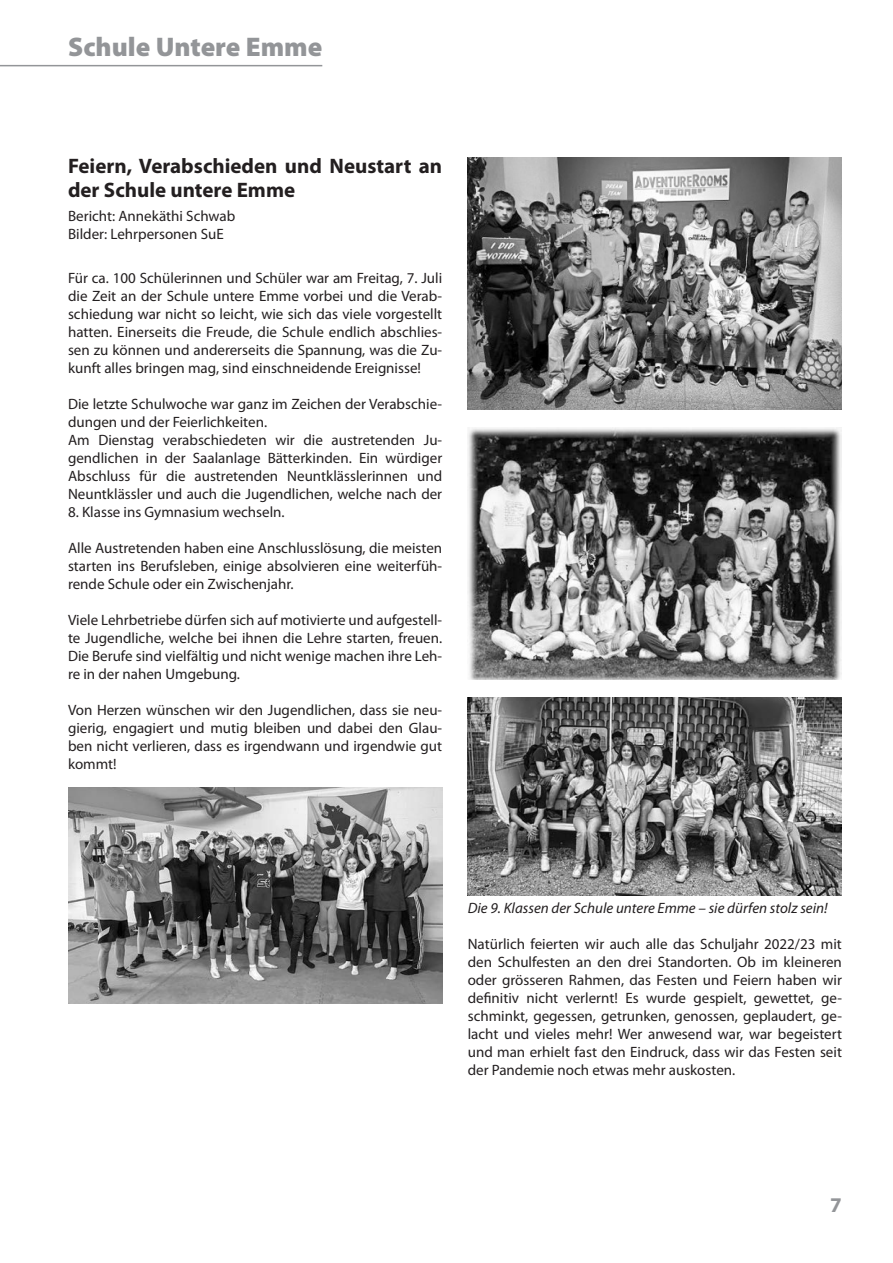
<style>
.page{position:relative;width:893px;height:1263px;background:#fff}
.page>*{position:absolute;margin:0;border:0;box-sizing:border-box;transform-origin:0 0}
.titel_1__spalte_rechts{font:900 27px "Myriad Pro";color:#939598}
.titel_bericht{font:700 21px/24px "Myriad Pro";color:#231f20}
.t1{font:700 21px "Myriad Pro";color:#939598}
.gs{font:15px/18px "Myriad Pro";color:#231f20;text-align:justify}
.legende{font:italic 15px "Myriad Pro";color:#231f20}
.autor{font:15px/18px "Myriad Pro";color:#231f20}
</style>
<div class="page">
<hr style="left:0;top:65px;width:322px;height:1px;background:#939598">
<img style="left:68px;top:787px;width:374px;height:216px">
<img style="left:468px;top:157px;width:374px;height:252px">
<img style="left:468px;top:427px;width:374px;height:252px">
<img style="left:468px;top:697px;width:374px;height:198px">
<p class="titel_1__spalte_rechts" style="left:68px;top:32px;width:256px">Schule Untere Emme</p>
<p class="titel_bericht" style="left:68px;top:154px;width:376px">Feiern, Verabschieden und Neustart an der Schule untere Emme</p>
<p class="autor" style="left:68px;top:208px;width:169px">Bericht: Annekäthi Schwab<br>Bilder: Lehrpersonen SuE</p>
<p class="gs" style="left:68px;top:270px;width:376px">Für ca. 100 Schülerinnen und Schüler war am Freitag, 7. Juli die Zeit an der Schule untere Emme vorbei und die Verab&shy;schiedung war nicht so leicht, wie sich das viele vorgestellt hatten. Einerseits die Freude, die Schule endlich abschlies&shy;sen zu können und andererseits die Spannung, was die Zu&shy;kunft alles bringen mag, sind einschneidende Ereignisse!</p>
<p class="gs" style="left:68px;top:396px;width:376px">Die letzte Schulwoche war ganz im Zeichen der Verabschie&shy;dungen und der Feierlichkeiten.</p>
<p class="gs" style="left:68px;top:432px;width:376px">Am Dienstag verabschiedeten wir die austretenden Ju&shy;gendlichen in der Saalanlage Bätterkinden. Ein würdiger Abschluss für die austretenden Neuntklässlerinnen und Neuntklässler und auch die Jugendlichen, welche nach der</p>
<p class="gs" style="left:68px;top:504px;width:218px">8. Klasse ins Gymnasium wechseln.</p>
<p class="gs" style="left:68px;top:540px;width:376px">Alle Austretenden haben eine Anschlusslösung, die meisten starten ins Berufsleben, einige absolvieren eine weiterfüh&shy;rende Schule oder ein Zwischenjahr.</p>
<p class="gs" style="left:68px;top:612px;width:376px">Viele Lehrbetriebe dürfen sich auf motivierte und aufgestell&shy;te Jugendliche, welche bei ihnen die Lehre starten, freuen.<br>Die Berufe sind vielfältig und nicht wenige machen ihre Leh&shy;re in der nahen Umgebung.</p>
<p class="gs" style="left:68px;top:702px;width:376px">Von Herzen wünschen wir den Jugendlichen, dass sie neu&shy;gierig, engagiert und mutig bleiben und dabei den Glau&shy;ben nicht verlieren, dass es irgendwann und irgendwie gut kommt!</p>
<p class="legende" style="left:468px;top:900px;width:361px">Die 9. Klassen der Schule untere Emme – sie dürfen stolz sein!</p>
<p class="gs" style="left:468px;top:936px;width:376px">Natürlich feierten wir auch alle das Schuljahr 2022/23 mit den Schulfesten an den drei Standorten. Ob im kleineren oder grösseren Rahmen, das Festen und Feiern haben wir definitiv nicht verlernt! Es wurde gespielt, gewettet, ge&shy;schminkt, gegessen, getrunken, genossen, geplaudert, ge&shy;lacht und vieles mehr! Wer anwesend war, war begeistert und man erhielt fast den Eindruck, dass wir das Festen seit der Pandemie noch etwas mehr auskosten.</p>
<h2 class="t1" style="left:830px;top:1193px;width:13px">7</h2>
</div>
